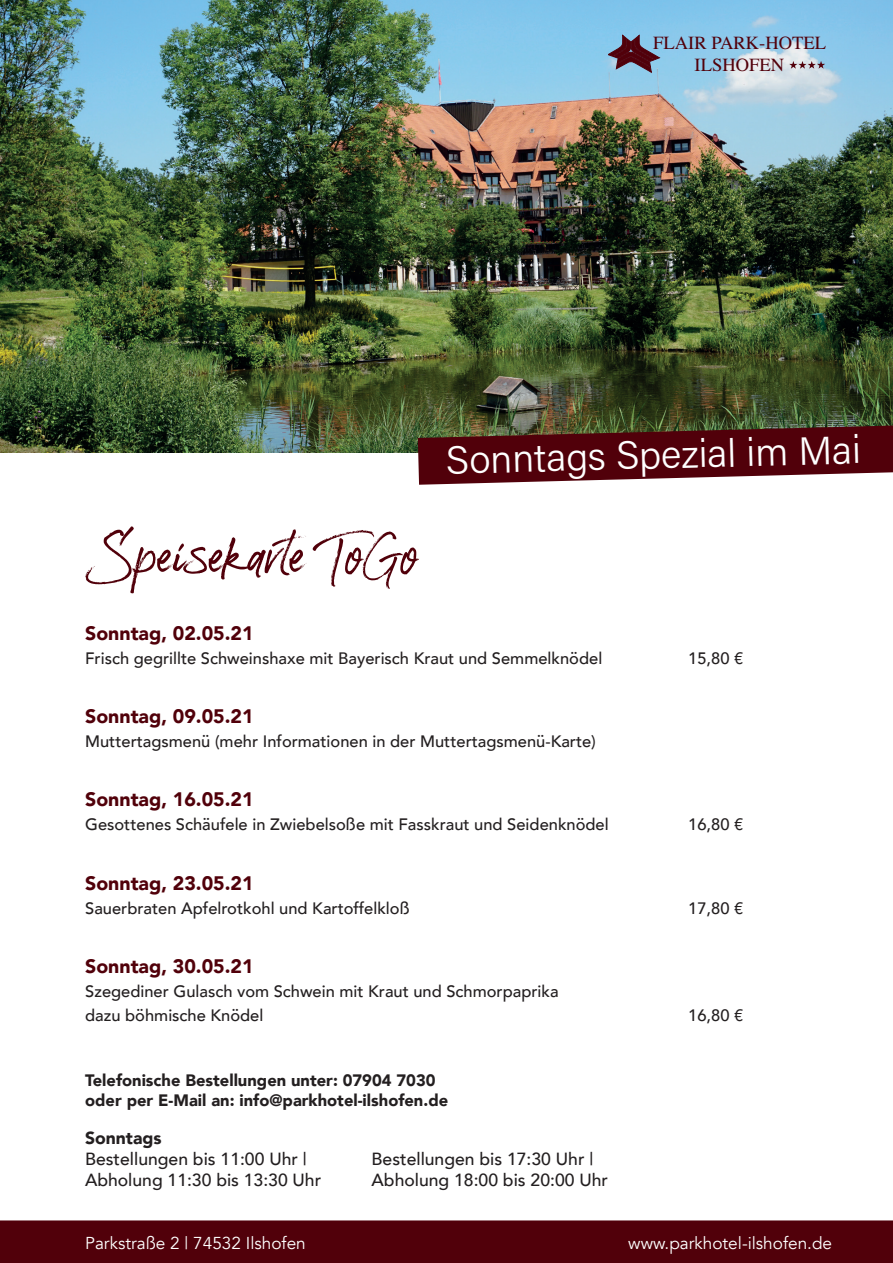
<style>
.page{position:relative;width:893px;height:1263px;background:#fff}
.page>*{position:absolute;margin:0;border:0;box-sizing:border-box;transform-origin:0 0}
.t1{font:66.15px "Diamonds";color:#51000a}
.t2{font:39.45px "Acumin Variable Concept";color:#fff}
.t3{font:900 19.5px "Avenir";color:#51000a}
.t4{font:18.6px/22.2px "Times";color:#51000a;text-align:center}
.t5{font:500 17.55px/21px "Avenir";color:#231f20}
.t6{font:900 17.55px "Avenir";color:#231f20}
.t7{font:17.25px "Avenir";color:#fff}
.t8{font:500 16.5px/24px "Avenir";color:#231f20}
.t9{font:900 16.5px/19.8px "Avenir";color:#231f20}
</style>
<div class="page">
<img style="left:0;top:0;width:893px;height:452px">
<svg style="left:608px;top:35px;width:51px;height:37px;background:#716c83"></svg>
<svg style="left:789px;top:61px;width:36px;height:8px"></svg>
<svg style="left:418px;top:425px;width:475px;height:60px;background:#642629"></svg>
<div style="left:0;top:1222px;width:893px;height:41px;background:#51000a"></div>
<hr style="left:0;top:1220px;width:893px;height:2px;background:#51000a">
<p class="t4" style="left:653px;top:30px;width:175px">FLAIR PARK-HOTEL<br>ILSHOFEN</p>
<h1 class="t1" style="left:85px;top:513px;width:334px">Speisekarte ToGo</h1>
<h2 class="t2" style="left:445px;top:431px;width:417px;rotate:-1deg">Sonntags Spezial im Mai</h2>
<p class="t3" style="left:85px;top:616px;width:170px">Sonntag, 02.05.21</p>
<p class="t8" style="left:85px;top:645px;width:519px">Frisch gegrillte Schweinshaxe mit Bayerisch Kraut und Semmelknödel</p>
<p class="t8" style="left:688px;top:645px;width:57px">15,80 €</p>
<p class="t3" style="left:85px;top:699px;width:170px">Sonntag, 09.05.21</p>
<p class="t8" style="left:85px;top:728px;width:512px">Muttertagsmenü (mehr Informationen in der Muttertagsmenü-Karte)</p>
<p class="t3" style="left:85px;top:783px;width:170px">Sonntag, 16.05.21</p>
<p class="t8" style="left:85px;top:812px;width:525px">Gesottenes Schäufele in Zwiebelsoße mit Fasskraut und Seidenknödel</p>
<p class="t8" style="left:688px;top:812px;width:57px">16,80 €</p>
<p class="t3" style="left:85px;top:866px;width:170px">Sonntag, 23.05.21</p>
<p class="t8" style="left:85px;top:895px;width:326px">Sauerbraten Apfelrotkohl und Kartoffelkloß</p>
<p class="t8" style="left:688px;top:895px;width:57px">17,80 €</p>
<p class="t3" style="left:85px;top:949px;width:170px">Sonntag, 30.05.21</p>
<p class="t8" style="left:85px;top:978px;width:475px">Szegediner Gulasch vom Schwein mit Kraut und Schmorpaprika dazu böhmische Knödel</p>
<p class="t9" style="left:85px;top:1070px;width:364px">Telefonische Bestellungen unter: 07904 7030 oder per E-Mail an: info@parkhotel-ilshofen.de</p>
<p class="t6" style="left:85px;top:1123px;width:78px">Sonntags</p>
<p class="t5" style="left:85px;top:1148px;width:238px">Bestellungen bis 11:00 Uhr |<br>Abholung 11:30 bis 13:30 Uhr</p>
<p class="t5" style="left:372px;top:1148px;width:238px">Bestellungen bis 17:30 Uhr |<br>Abholung 18:00 bis 20:00 Uhr</p>
<p class="t8" style="left:688px;top:1002px;width:57px">16,80 €</p>
<p class="t7" style="left:85px;top:1232px;width:222px">Parkstraße 2 | 74532 Ilshofen</p>
<p class="t7" style="left:628px;top:1232px;width:205px">www.parkhotel-ilshofen.de</p>
</div>
